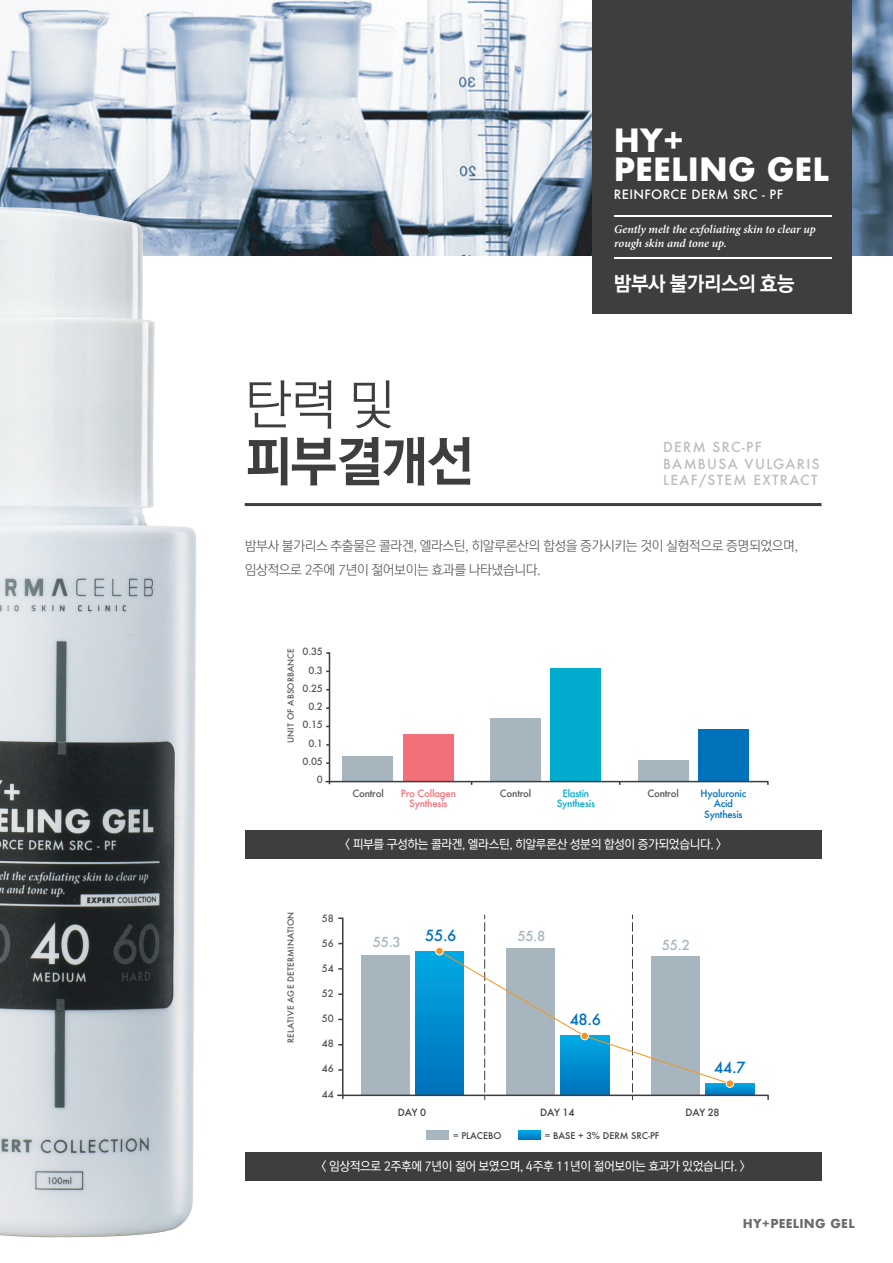
<style>
.page{position:relative;width:893px;height:1263px;background:#fff}
.page>*{position:absolute;margin:0;border:0;box-sizing:border-box;transform-origin:0 0}
.t1{font:54px "Rix M Go EB";letter-spacing:-.03em;color:#3e3e3f}
.t2{font:54px "Rix M Go L";color:#3e3e3f}
.t3{font:700 31.2px/28.8px "Futura";color:#fff}
.t4{font:20.25px "Rix M Go EB";letter-spacing:-.03em;color:#fff}
.t5{font:500 15px "Futura";color:#0072bc}
.t6{font:13.5px/24px "Rix M Go L";letter-spacing:-.03em;color:#57585a}
.t7{font:500 13.5px/16.5px "Futura";letter-spacing:.1em;color:#bcbdc0}
.t8{font:500 13.35px "Futura";color:#a7b6be}
.t9{font:500 12.45px "Futura";letter-spacing:.03em;color:#fff}
.t10{font:12.3px "Rix M Go M";letter-spacing:-.03em;color:#fff}
.t11{font:700 12px "Futura";letter-spacing:.02em;color:#6c6d70}
.t12{font:italic 600 11.85px/13.2px "Minion Pro";letter-spacing:-.01em;color:#fff}
.t13{font:500 9.75px/18.3px "Futura";letter-spacing:-.025em;color:#57585a;text-align:right}
.t14{font:500 9.75px/10.5px "Futura";letter-spacing:-.025em;color:#0072bc;text-align:center}
.t15{font:500 9.75px/10.5px "Futura";letter-spacing:-.025em;color:#f17079;text-align:center}
.t16{font:500 9.75px/10.5px "Futura";letter-spacing:-.025em;color:#00abcd;text-align:center}
.t17{font:500 9.75px "Futura";letter-spacing:-.025em;color:#3e3e3f}
.t18{font:500 9px "Futura";letter-spacing:-.005em;color:#3e3e3f}
.t19{font:500 8.25px "Futura";letter-spacing:.015em;color:#57585a}
</style>
<div class="page">
<img style="left:0;top:0;width:893px;height:255px">
<div style="left:245px;top:1152px;width:576px;height:28px;background:#3e3e3f"></div>
<div style="left:245px;top:830px;width:576px;height:28px;background:#3e3e3f"></div>
<hr style="left:245px;top:503px;width:576px;height:3px;background:#3e3e3f">
<div style="left:592px;top:0;width:260px;height:313px;background:#3e3e3f"></div>
<hr style="left:614px;top:215px;width:217px;height:2px;background:#fff">
<hr style="left:614px;top:257px;width:217px;height:2px;background:#fff">
<svg style="left:325px;top:652px;width:444px;height:133px"></svg>
<svg style="left:337px;top:915px;width:432px;height:186px"></svg>
<div style="left:436px;top:947px;width:7px;height:8px;background:#f7931d;border-radius:50%"></div>
<div style="left:435px;top:947px;width:9px;height:8px;border:1px solid #fff;border-radius:50%"></div>
<div style="left:581px;top:1032px;width:7px;height:8px;background:#f7931d;border-radius:50%"></div>
<div style="left:580px;top:1032px;width:9px;height:8px;border:1px solid #fff;border-radius:50%"></div>
<div style="left:726px;top:1080px;width:8px;height:7px;background:#f7931d;border-radius:50%"></div>
<div style="left:726px;top:1079px;width:8px;height:9px;border:1px solid #fff;border-radius:50%"></div>
<div style="left:426px;top:1130px;width:22px;height:10px;background:#a7b6be"></div>
<svg style="left:518px;top:1130px;width:22px;height:9px"></svg>
<img style="left:0;top:204px;width:197px;height:1033px">
<h2 class="t3" style="left:614px;top:126px;width:217px">HY+<br>PEELING GEL</h2>
<p class="t9" style="left:614px;top:185px;width:171px">REINFORCE DERM SRC - PF</p>
<p class="t12" style="left:614px;top:223px;width:203px">Gently melt the exfoliating skin to clear up rough skin and tone up.</p>
<h1 class="t2" style="left:245px;top:375px;width:152px">탄력 및</h1>
<h1 class="t1" style="left:245px;top:432px;width:231px">피부결개선</h1>
<h3 class="t4" style="left:614px;top:272px;width:182px">밤부사 불가리스의 효능</h3>
<p class="t7" style="left:663px;top:439px;width:158px">DERM SRC-PF<br>BAMBUSA VULGARIS<br>LEAF/STEM EXTRACT</p>
<p class="t6" style="left:245px;top:534px;width:555px">밤부사 불가리스 추출물은 콜라겐, 엘라스틴, 히알루론산의 합성을 증가시키는 것이 실험적으로 증명되었으며, 임상적으로 2주에 7년이 젊어보이는 효과를 나타냈습니다.</p>
<p class="t19" style="left:285px;top:743px;width:97px;rotate:-90deg">UNIT OF ABSORBANCE</p>
<p class="t13" style="left:303px;top:642px;width:22px">0.35</p>
<p class="t13" style="left:303px;top:661px;width:22px">0.3<br>0.25<br>0.2<br>0.15<br>0.1<br>0.05<br>0</p>
<p class="t13" style="left:352px;top:784px;width:33px">Control</p>
<p class="t15" style="left:401px;top:788px;width:57px">Pro Collagen<br>Synthesis</p>
<p class="t13" style="left:500px;top:784px;width:33px">Control</p>
<p class="t16" style="left:557px;top:788px;width:40px">Elastin<br>Synthesis</p>
<p class="t13" style="left:647px;top:784px;width:33px">Control</p>
<p class="t14" style="left:700px;top:788px;width:47px">Hyaluronic<br>Acid<br>Synthesis</p>
<p class="t10" style="left:345px;top:837px;width:377px">&lt; 피부를 구성하는 콜라겐, 엘라스틴, 히알루론산 성분의 합성이 증가되었습니다. &gt;</p>
<p class="t19" style="left:285px;top:1043px;width:132px;rotate:-90deg">RELATIVE AGE DETERMINATION</p>
<p class="t13" style="left:322px;top:909px;width:13px">58</p>
<p class="t5" style="left:425px;top:925px;width:33px">55.6</p>
<p class="t8" style="left:517px;top:927px;width:30px">55.8</p>
<p class="t8" style="left:373px;top:933px;width:30px">55.3</p>
<p class="t13" style="left:322px;top:934px;width:13px">56</p>
<p class="t13" style="left:322px;top:959px;width:13px">54</p>
<p class="t13" style="left:322px;top:984px;width:13px">52</p>
<p class="t13" style="left:322px;top:1009px;width:13px">50</p>
<p class="t13" style="left:322px;top:1034px;width:13px">48</p>
<p class="t13" style="left:322px;top:1059px;width:13px">46</p>
<p class="t5" style="left:714px;top:1057px;width:33px">44.7</p>
<p class="t8" style="left:662px;top:935px;width:30px">55.2</p>
<p class="t5" style="left:570px;top:1009px;width:33px">48.6</p>
<p class="t13" style="left:322px;top:1084px;width:13px">44</p>
<p class="t17" style="left:398px;top:1106px;width:30px">DAY 0</p>
<p class="t17" style="left:540px;top:1106px;width:36px">DAY 14</p>
<p class="t17" style="left:685px;top:1106px;width:36px">DAY 28</p>
<p class="t18" style="left:453px;top:1129px;width:50px">= PLACEBO</p>
<p class="t18" style="left:545px;top:1129px;width:116px">= BASE + 3% DERM SRC-PF</p>
<p class="t10" style="left:322px;top:1159px;width:425px">&lt; 임상적으로 2주후에 7년이 젊어 보였으며, 4주후 11년이 젊어보이는 효과가 있었습니다. &gt;</p>
<p class="t11" style="left:743px;top:1215px;width:113px">HY+PEELING GEL</p>
</div>
